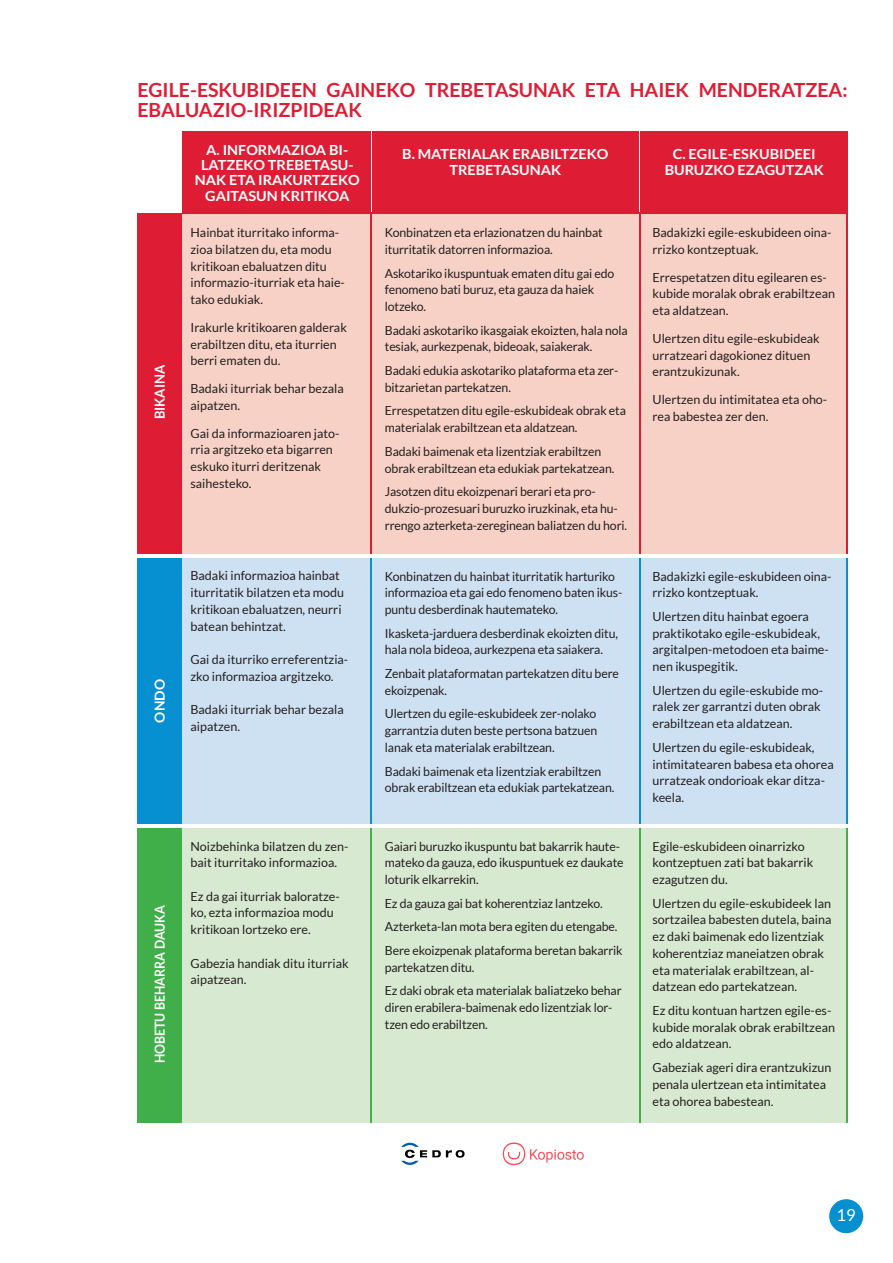
<style>
.page{position:relative;width:893px;height:1263px;background:#fff}
.page>*{position:absolute;margin:0;border:0;box-sizing:border-box;transform-origin:0 0}
.t1{font:700 19.5px/20.9px "Lato";color:#de1d35}
.t2{font:16.5px "Lato";color:#fff}
.t3{font:700 13.95px/15.3px "Lato";color:#fff;text-align:center;scale:1.04 1}
.t4{font:700 13.95px "Lato";color:#fff;scale:.89 1}
.t5{font:700 13.95px "Lato";color:#fff;scale:.94 1}
.t6{font:700 13.95px "Lato";color:#fff}
.t7{font:12.6px/16.6px "Lato";color:#231f20}
</style>
<div class="page">
<div style="left:829px;top:1199px;width:34px;height:34px;background:#068fd1;border-radius:50%"></div>
<svg style="left:503px;top:1142px;width:81px;height:23px"></svg>
<svg style="left:401px;top:1143px;width:64px;height:22px"></svg>
<div style="left:163px;top:214px;width:685px;height:340px;background:#f7d1c5"></div>
<div style="left:163px;top:558px;width:685px;height:266px;background:#cee1f3"></div>
<div style="left:163px;top:828px;width:685px;height:295px;background:#d8e9d2"></div>
<hr style="left:639px;top:212px;width:1px;height:342px;background:#de1d35">
<hr style="left:639px;top:558px;width:1px;height:266px;background:#068fd1">
<hr style="left:639px;top:828px;width:1px;height:295px;background:#40ae49">
<hr style="left:370px;top:212px;width:2px;height:342px;background:#de1d35">
<hr style="left:370px;top:558px;width:2px;height:266px;background:#068fd1">
<hr style="left:370px;top:828px;width:2px;height:295px;background:#40ae49">
<hr style="left:846px;top:212px;width:2px;height:342px;background:#de1d35">
<hr style="left:846px;top:558px;width:2px;height:266px;background:#068fd1">
<hr style="left:846px;top:828px;width:2px;height:295px;background:#40ae49">
<div style="left:137px;top:214px;width:45px;height:340px;background:#de1d35"></div>
<div style="left:137px;top:558px;width:45px;height:266px;background:#068fd1"></div>
<div style="left:137px;top:828px;width:45px;height:295px;background:#40ae49"></div>
<div style="left:182px;top:131px;width:188px;height:82px;background:#de1d35"></div>
<div style="left:372px;top:131px;width:267px;height:83px;background:#de1d35"></div>
<div style="left:640px;top:131px;width:208px;height:83px;background:#de1d35"></div>
<p class="t1" style="left:137px;top:79px;width:712px">EGILE-ESKUBIDEEN GAINEKO TREBETASUNAK ETA HAIEK MENDERATZEA:<br>EBALUAZIO-IRIZPIDEAK</p>
<p class="t5" style="left:152px;top:419px;width:60px;rotate:-90deg">BIKAINA</p>
<p class="t6" style="left:152px;top:722px;width:45px;rotate:-90deg">ONDO</p>
<p class="t4" style="left:152px;top:1063px;width:179px;rotate:-90deg">HOBETU BEHARRA DAUKA</p>
<p class="t3" style="left:195px;top:142px;width:160px">A. INFORMAZIOA BI-<br>LATZEKO TREBETASU-<br>NAK ETA IRAKURTZEKO<br>GAITASUN KRITIKOA</p>
<p class="t3" style="left:665px;top:146px;width:155px">C. EGILE-ESKUBIDEEI<br>BURUZKO EZAGUTZAK</p>
<p class="t3" style="left:402px;top:146px;width:200px">B. MATERIALAK ERABILTZEKO<br>TREBETASUNAK</p>
<p class="t7" style="left:190px;top:224px;width:156px">Hainbat iturritako informa&shy;zioa bilatzen du, eta modu kritikoan ebaluatzen ditu informazio-iturriak eta haie&shy;tako edukiak.</p>
<p class="t7" style="left:190px;top:319px;width:158px">Irakurle kritikoaren galderak erabiltzen ditu, eta iturrien berri ematen du.</p>
<p class="t7" style="left:190px;top:380px;width:155px">Badaki iturriak behar bezala aipatzen.</p>
<p class="t7" style="left:190px;top:425px;width:150px">Gai da informazioaren jato&shy;rria argitzeko eta bigarren eskuko iturri deritzenak saihesteko.</p>
<p class="t7" style="left:190px;top:567px;width:155px">Badaki informazioa hainbat iturritatik bilatzen eta modu kritikoan ebaluatzen, neurri batean behintzat.</p>
<p class="t7" style="left:190px;top:651px;width:159px">Gai da iturriko erreferentzia&shy;zko informazioa argitzeko.</p>
<p class="t7" style="left:190px;top:701px;width:155px">Badaki iturriak behar bezala aipatzen.</p>
<p class="t7" style="left:190px;top:837px;width:159px">Noizbehinka bilatzen du zen&shy;bait iturritako informazioa.</p>
<p class="t7" style="left:190px;top:888px;width:151px">Ez da gai iturriak baloratze&shy;ko, ezta informazioa modu kritikoan lortzeko ere.</p>
<p class="t7" style="left:190px;top:954px;width:160px">Gabezia handiak ditu iturriak aipatzean.</p>
<p class="t7" style="left:385px;top:224px;width:219px">Konbinatzen eta erlazionatzen du hainbat iturritatik datorren informazioa.</p>
<p class="t7" style="left:385px;top:265px;width:231px">Askotariko ikuspuntuak ematen ditu gai edo fenomeno bati buruz, eta gauza da haiek lotzeko.</p>
<p class="t7" style="left:385px;top:322px;width:244px">Badaki askotariko ikasgaiak ekoizten, hala nola tesiak, aurkezpenak, bideoak, saiakerak.</p>
<p class="t7" style="left:385px;top:362px;width:235px">Badaki edukia askotariko plataforma eta zer&shy;bitzarietan partekatzen.</p>
<p class="t7" style="left:385px;top:402px;width:243px">Errespetatzen ditu egile-eskubideak obrak eta materialak erabiltzean eta aldatzean.</p>
<p class="t7" style="left:385px;top:443px;width:231px">Badaki baimenak eta lizentziak erabiltzen obrak erabiltzean eta edukiak partekatzean.</p>
<p class="t7" style="left:385px;top:483px;width:244px">Jasotzen ditu ekoizpenari berari eta pro&shy;dukzio-prozesuari buruzko iruzkinak, eta hu&shy;rrengo azterketa-zereginean baliatzen du hori.</p>
<p class="t7" style="left:385px;top:567px;width:239px">Konbinatzen du hainbat iturritatik harturiko informazioa eta gai edo fenomeno baten ikus&shy;puntu desberdinak hautemateko.</p>
<p class="t7" style="left:385px;top:625px;width:235px">Ikasketa-jarduera desberdinak ekoizten ditu, hala nola bideoa, aurkezpena eta saiakera.</p>
<p class="t7" style="left:385px;top:665px;width:236px">Zenbait plataformatan partekatzen ditu bere ekoizpenak.</p>
<p class="t7" style="left:385px;top:705px;width:214px;text-align:justify">Ulertzen du egile-eskubideek zer-nolako garrantzia duten beste pertsona batzuen lanak eta materialak erabiltzean.</p>
<p class="t7" style="left:385px;top:763px;width:231px">Badaki baimenak eta lizentziak erabiltzen obrak erabiltzean eta edukiak partekatzean.</p>
<p class="t7" style="left:385px;top:837px;width:240px">Gaiari buruzko ikuspuntu bat bakarrik haute&shy;mateko da gauza, edo ikuspuntuek ez daukate loturik elkarrekin.</p>
<p class="t7" style="left:385px;top:891px;width:239px;line-height:23.7px">Ez da gauza gai bat koherentziaz lantzeko.<br>Azterketa-lan mota bera egiten du etengabe.<br>Bere ekoizpenak plataforma beretan bakarrik</p>
<p class="t7" style="left:385px;top:955px;width:238px;line-height:23.7px">partekatzen ditu.<br>Ez daki obrak eta materialak baliatzeko behar</p>
<p class="t7" style="left:385px;top:999px;width:229px">diren erabilera-baimenak edo lizentziak lor&shy;tzen edo erabiltzen.</p>
<p class="t7" style="left:652px;top:224px;width:181px">Badakizki egile-eskubideen oina&shy;rrizko kontzeptuak.</p>
<p class="t7" style="left:652px;top:269px;width:184px">Errespetatzen ditu egilearen es&shy;kubide moralak obrak erabiltzean eta aldatzean.</p>
<p class="t7" style="left:652px;top:330px;width:169px">Ulertzen ditu egile-eskubideak urratzeari dagokionez dituen erantzukizunak.</p>
<p class="t7" style="left:652px;top:391px;width:176px">Ulertzen du intimitatea eta oho&shy;rea babestea zer den.</p>
<p class="t7" style="left:652px;top:567px;width:181px">Badakizki egile-eskubideen oina&shy;rrizko kontzeptuak.</p>
<p class="t7" style="left:652px;top:608px;width:178px">Ulertzen ditu hainbat egoera praktikotako egile-eskubideak, argitalpen-metodoen eta baime&shy;nen ikuspegitik.</p>
<p class="t7" style="left:652px;top:682px;width:172px">Ulertzen du egile-eskubide mo&shy;ralek zer garrantzi duten obrak erabiltzean eta aldatzean.</p>
<p class="t7" style="left:652px;top:739px;width:183px">Ulertzen du egile-eskubideak, intimitatearen babesa eta ohorea urratzeak ondorioak ekar ditza&shy;keela.</p>
<p class="t7" style="left:652px;top:837px;width:162px">Egile-eskubideen oinarrizko kontzeptuen zati bat bakarrik ezagutzen du.</p>
<p class="t7" style="left:652px;top:895px;width:180px">Ulertzen du egile-eskubideek lan sortzailea babesten dutela, baina ez daki baimenak edo lizentziak koherentziaz maneiatzen obrak eta materialak erabiltzean, al&shy;datzean edo partekatzean.</p>
<p class="t7" style="left:652px;top:1002px;width:184px">Ez ditu kontuan hartzen egile-es&shy;kubide moralak obrak erabiltzean edo aldatzean.</p>
<p class="t7" style="left:652px;top:1059px;width:181px">Gabeziak ageri dira erantzukizun penala ulertzean eta intimitatea eta ohorea babestean.</p>
<h2 class="t2" style="left:837px;top:1206px;width:21px">19</h2>
</div>
